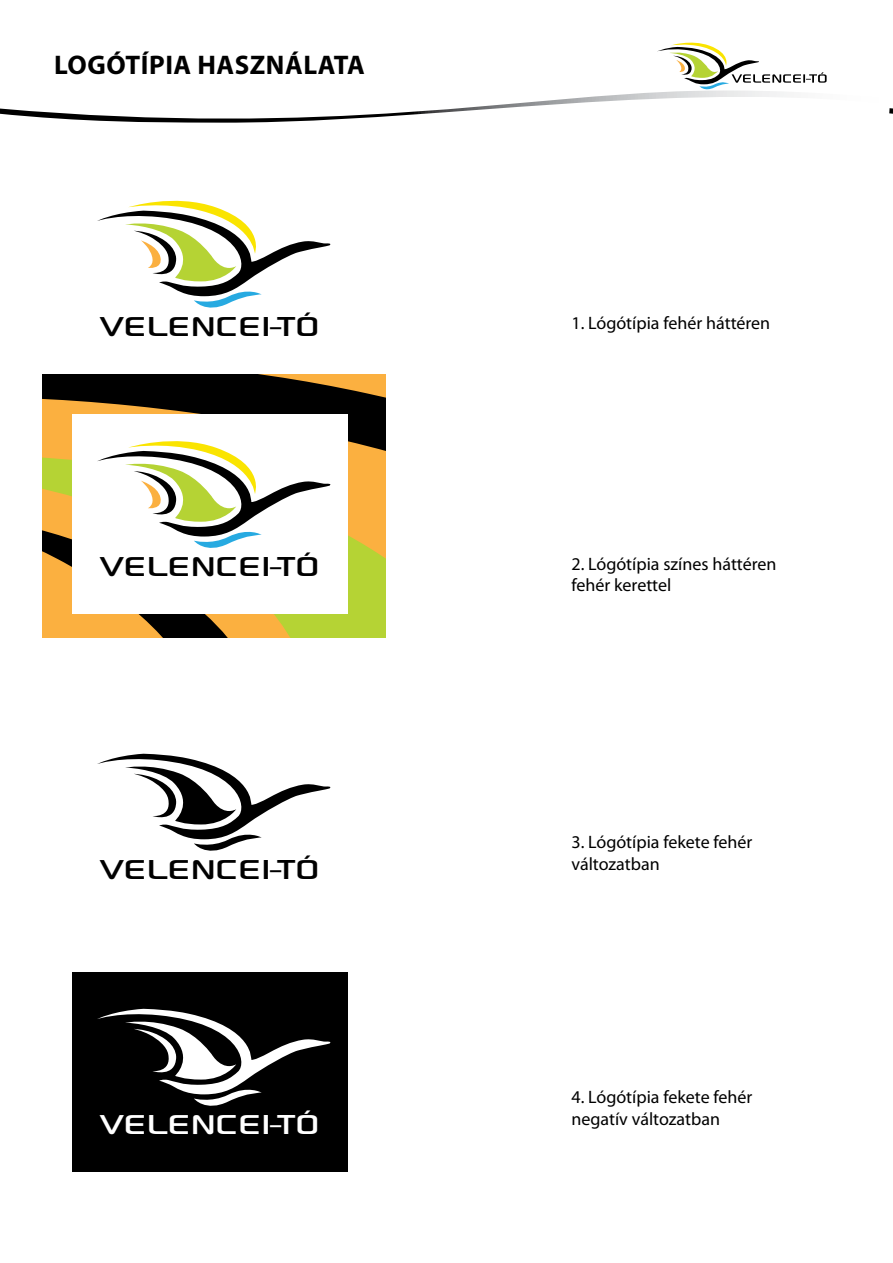
<style>
.page{position:relative;width:893px;height:1263px;background:#fff}
.page>*{position:absolute;margin:0;border:0;box-sizing:border-box;transform-origin:0 0}
.t1{font:38.85px "Sony Sketch EF";color:#000;scale:1.08 1}
.t2{font:38.85px "Sony Sketch EF";color:#fff;scale:1.08 1}
.t3{font:700 27px "Myriad Pro";letter-spacing:.02em;color:#000}
.t4{font:18px/21.6px "Myriad Pro";color:#000}
</style>
<div class="page">
<svg style="left:0;top:42px;width:893px;height:81px"></svg>
<div style="left:72px;top:972px;width:275px;height:200px;background:#000"></div>
<svg style="left:43px;top:374px;width:343px;height:264px;background:#6e5c20"></svg>
<div style="left:72px;top:415px;width:275px;height:199px;background:#fff"></div>
<svg style="left:97px;top:200px;width:234px;height:108px"></svg>
<svg style="left:97px;top:754px;width:234px;height:97px"></svg>
<svg style="left:97px;top:1009px;width:234px;height:97px"></svg>
<svg style="left:43px;top:433px;width:289px;height:205px"></svg>
<h2 class="t3" style="left:54px;top:48px;width:312px">LOGÓTÍPIA HASZNÁLATA</h2>
<h1 class="t1" style="left:100px;top:304px;width:44px">VELENCE</h1>
<h1 class="t1" style="left:262px;top:304px;width:55px">I-TÓ</h1>
<h1 class="t1" style="left:100px;top:545px;width:44px">VELENCE</h1>
<h1 class="t1" style="left:262px;top:545px;width:55px">I-TÓ</h1>
<h1 class="t1" style="left:100px;top:847px;width:44px">VELENCE</h1>
<h1 class="t1" style="left:262px;top:847px;width:55px">I-TÓ</h1>
<h1 class="t2" style="left:100px;top:1103px;width:44px">VELENCE</h1>
<h1 class="t2" style="left:262px;top:1103px;width:55px">I-TÓ</h1>
<p class="t4" style="left:571px;top:312px;width:200px">1. Lógótípia fehér háttéren</p>
<p class="t4" style="left:571px;top:552px;width:207px">2. Lógótípia színes háttéren fehér kerettel</p>
<p class="t4" style="left:571px;top:831px;width:183px">3. Lógótípia fekete fehér változatban</p>
<p class="t4" style="left:571px;top:1086px;width:183px">4. Lógótípia fekete fehér negatív változatban</p>
</div>
